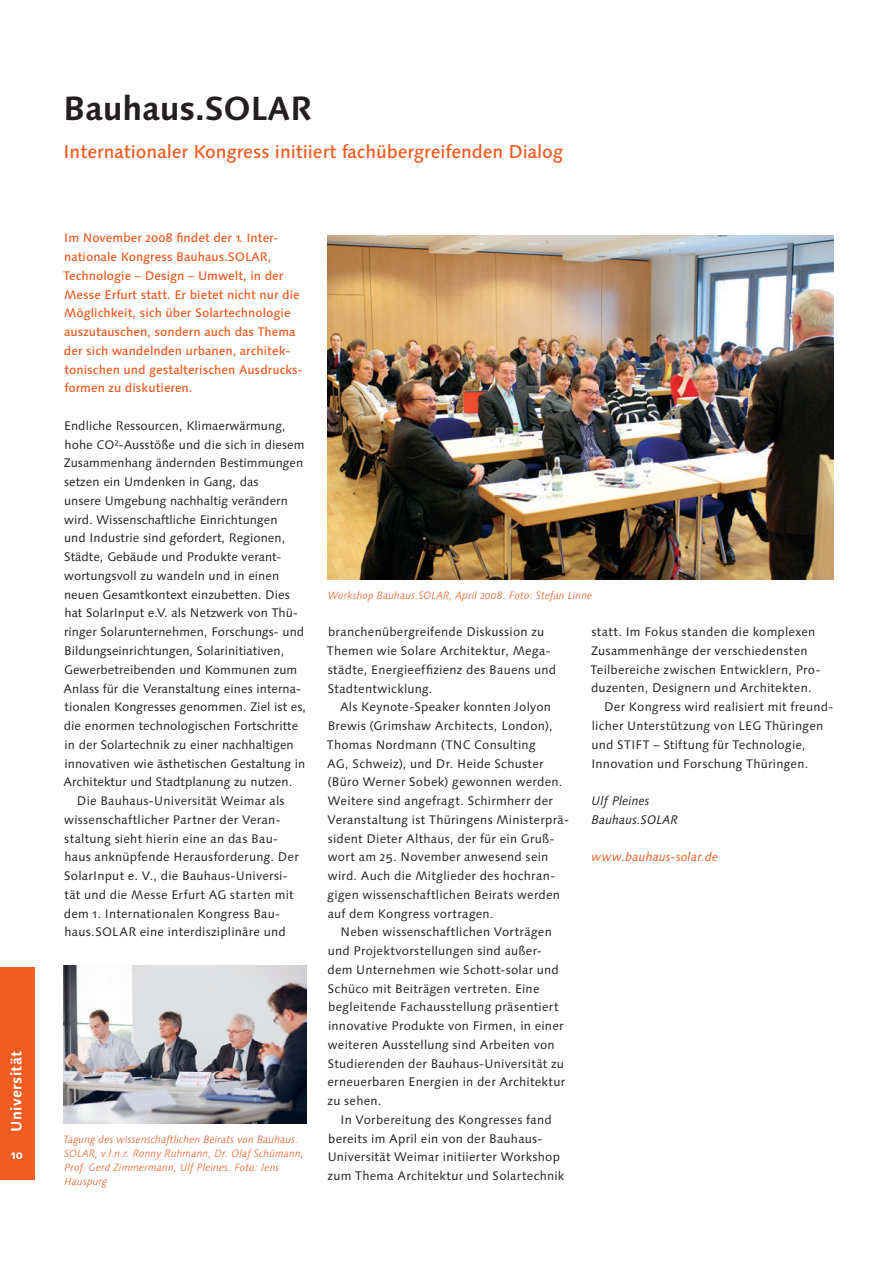
<style>
.page{position:relative;width:893px;height:1263px;background:#fff}
.page>*{position:absolute;margin:0;border:0;box-sizing:border-box;transform-origin:0 0}
.t1{font:700 33.45px "Linotype Syntax Os F";letter-spacing:-.01em;color:#231f20}
.t2{font:500 18.45px "Linotype Syntax Os F";letter-spacing:-.005em;color:#f25b21}
.t3{font:700 15px "Linotype Syntax Os F";letter-spacing:.02em;color:#fff}
.t4{font:12.45px/18.8px "Linotype Syntax Os F";letter-spacing:.015em;color:#231f20}
.t5{font:500 12.45px/18.8px "Linotype Syntax Os F";color:#f25b21}
.t6{font:italic 12.45px/18.8px "Linotype Syntax Os F";letter-spacing:.005em;color:#231f20}
.t7{font:italic 12.45px "Linotype Syntax Os F";letter-spacing:.01em;color:#f25b21}
.t8{font:700 12px "Linotype Syntax Os F";color:#fff}
.t9{font:italic 300 10.65px/14.2px "Linotype Syntax Os F";color:#f25b21}
</style>
<div class="page">
<div style="left:0;top:967px;width:34px;height:213px;background:#f25b21"></div>
<img style="left:64px;top:965px;width:242px;height:159px">
<img style="left:327px;top:235px;width:506px;height:345px">
<p class="t3" style="left:7px;top:1132px;width:83px;rotate:-90deg">Universität</p>
<p class="t8" style="left:11px;top:1147px;width:14px">10</p>
<h1 class="t1" style="left:63px;top:88px;width:251px">Bauhaus.SOLAR</h1>
<h2 class="t2" style="left:64px;top:140px;width:501px">Internationaler Kongress initiiert fachübergreifenden Dialog</h2>
<p class="t5" style="left:64px;top:229px;width:241px">Im November 2008 findet der 1. Inter&shy;nationale Kongress Bauhaus.SOLAR, Technologie – Design – Umwelt, in der Messe Erfurt statt. Er bietet nicht nur die Möglichkeit, sich über Solartechnologie auszutauschen, sondern auch das Thema der sich wandelnden urbanen, architek&shy;tonischen und gestalterischen Ausdrucks&shy;formen zu diskutieren.</p>
<p class="t4" style="left:64px;top:416px;width:223px">Endliche Ressourcen, Klimaerwärmung,</p>
<p class="t4" style="left:64px;top:435px;width:242px">hohe CO²-Ausstöße und die sich in diesem</p>
<p class="t4" style="left:64px;top:454px;width:241px">Zusammenhang ändernden Bestimmungen</p>
<p class="t4" style="left:64px;top:473px;width:196px">setzen ein Umdenken in Gang, das</p>
<p class="t4" style="left:64px;top:491px;width:225px">unsere Umgebung nachhaltig verändern</p>
<p class="t4" style="left:64px;top:510px;width:215px">wird. Wissenschaftliche Einrichtungen</p>
<p class="t4" style="left:64px;top:529px;width:223px">und Industrie sind gefordert, Regionen,</p>
<p class="t4" style="left:64px;top:548px;width:218px">Städte, Gebäude und Produkte verant-</p>
<p class="t4" style="left:64px;top:566px;width:217px">wortungsvoll zu wandeln und in einen</p>
<p class="t4" style="left:64px;top:585px;width:227px">neuen Gesamtkontext einzubetten. Dies</p>
<p class="t4" style="left:64px;top:604px;width:235px">hat SolarInput e.V. als Netzwerk von Thü-</p>
<p class="t4" style="left:64px;top:623px;width:242px">ringer Solarunternehmen, Forschungs- und</p>
<p class="t4" style="left:64px;top:641px;width:222px">Bildungseinrichtungen, Solarinitiativen,</p>
<p class="t4" style="left:64px;top:660px;width:235px">Gewerbetreibenden und Kommunen zum</p>
<p class="t4" style="left:64px;top:679px;width:239px">Anlass für die Veranstaltung eines interna-</p>
<p class="t4" style="left:64px;top:698px;width:243px">tionalen Kongresses genommen. Ziel ist es,</p>
<p class="t4" style="left:64px;top:716px;width:236px">die enormen technologischen Fortschritte</p>
<p class="t4" style="left:64px;top:735px;width:231px">in der Solartechnik zu einer nachhaltigen</p>
<p class="t4" style="left:64px;top:754px;width:242px">innovativen wie ästhetischen Gestaltung in</p>
<p class="t4" style="left:64px;top:773px;width:230px">Architektur und Stadtplanung zu nutzen.</p>
<p class="t4" style="left:77px;top:791px;width:209px">Die Bauhaus-Universität Weimar als</p>
<p class="t4" style="left:64px;top:810px;width:218px">wissenschaftlicher Partner der Veran-</p>
<p class="t4" style="left:64px;top:829px;width:216px">staltung sieht hierin eine an das Bau-</p>
<p class="t4" style="left:64px;top:848px;width:236px">haus anknüpfende Herausforderung. Der</p>
<p class="t4" style="left:64px;top:866px;width:225px">SolarInput e. V., die Bauhaus-Universi-</p>
<p class="t4" style="left:64px;top:885px;width:231px">tät und die Messe Erfurt AG starten mit</p>
<p class="t4" style="left:64px;top:904px;width:218px">dem 1. Internationalen Kongress Bau-</p>
<p class="t4" style="left:64px;top:923px;width:223px">haus.SOLAR eine interdisziplinäre und</p>
<p class="t9" style="left:64px;top:1132px;width:242px">Tagung des wissenschaftlichen Beirats von Bauhaus.<br>SOLAR, v.l.n.r. Ronny Ruhmann, Dr. Olaf Schümann, Prof. Gerd Zimmermann, Ulf Pleines. Foto: Jens Hauspurg</p>
<p class="t9" style="left:328px;top:588px;width:266px">Workshop Bauhaus.SOLAR, April 2008. Foto: Stefan Linne</p>
<p class="t4" style="left:327px;top:623px;width:231px">branchenübergreifende Diskussion zu Themen wie Solare Architektur, Mega&shy;städte, Energieeffizienz des Bauens und Stadtentwicklung.</p>
<p class="t4" style="left:327px;top:698px;width:243px;text-indent:13px">Als Keynote-Speaker konnten Jolyon Brewis (Grimshaw Architects, London), Thomas Nordmann (TNC Consulting<br>AG, Schweiz), und Dr. Heide Schuster (Büro Werner Sobek) gewonnen werden.<br>Weitere sind angefragt. Schirmherr der Veranstaltung ist Thüringens Ministerprä&shy;sident Dieter Althaus, der für ein Gruß&shy;wort am 25. November anwesend sein wird. Auch die Mitglieder des hochran&shy;gigen wissenschaftlichen Beirats werden auf dem Kongress vortragen.</p>
<p class="t4" style="left:327px;top:923px;width:239px;text-indent:13px">Neben wissenschaftlichen Vorträgen und Projektvorstellungen sind außer&shy;dem Unternehmen wie Schott-solar und Schüco mit Beiträgen vertreten. Eine begleitende Fachausstellung präsentiert innovative Produkte von Firmen, in einer weiteren Ausstellung sind Arbeiten von Studierenden der Bauhaus-Universität zu erneuerbaren Energien in der Architektur zu sehen.</p>
<p class="t4" style="left:328px;top:1110px;width:238px;text-indent:13px">In Vorbereitung des Kongresses fand bereits im April ein von der Bauhaus-Universität Weimar initiierter Workshop zum Thema Architektur und Solartechnik</p>
<p class="t4" style="left:591px;top:623px;width:226px">statt. Im Fokus standen die komplexen</p>
<p class="t4" style="left:591px;top:641px;width:218px">Zusammenhänge der verschiedensten</p>
<p class="t4" style="left:590px;top:660px;width:232px">Teilbereiche zwischen Entwicklern, Pro-</p>
<p class="t4" style="left:591px;top:679px;width:222px">duzenten, Designern und Architekten.</p>
<p class="t4" style="left:604px;top:698px;width:231px">Der Kongress wird realisiert mit freund-</p>
<p class="t4" style="left:592px;top:716px;width:233px">licher Unterstützung von LEG Thüringen</p>
<p class="t4" style="left:591px;top:735px;width:216px">und STIFT – Stiftung für Technologie,</p>
<p class="t4" style="left:591px;top:754px;width:218px">Innovation und Forschung Thüringen.</p>
<p class="t6" style="left:591px;top:791px;width:88px">Ulf Pleines<br>Bauhaus.SOLAR</p>
<p class="t7" style="left:592px;top:850px;width:128px">www.bauhaus-solar.de</p>
</div>
